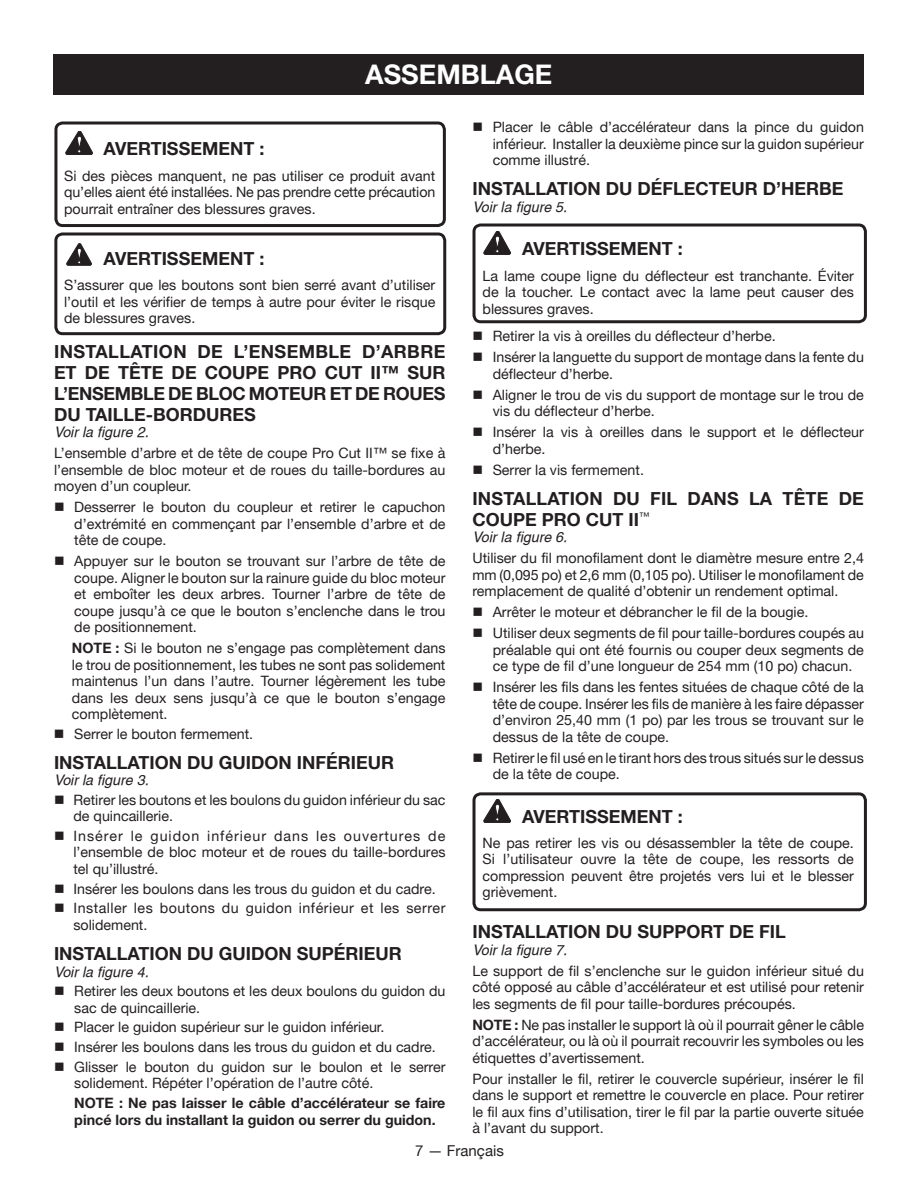
<style>
.page{position:relative;width:918px;height:1188px;background:#fff}
.page>*{position:absolute;margin:0;border:0;box-sizing:border-box;transform-origin:0 0}
.t1{font:700 27px "Helvetica 55 Roman";color:#fff}
.t2{font:700 18px/21px "Helvetica 55 Roman";color:#231f20}
.t3{font:700 18px "Helvetica Neue";letter-spacing:.01em;color:#231f20}
.t4{font:700 18px "Helvetica 55 Roman";letter-spacing:.02em;color:#231f20}
.t5{font:15px "Helvetica 55 Roman";color:#231f20}
.t6{font:14.25px/16.5px "Helvetica 55 Roman";color:#231f20;text-align:justify}
.t7{font:700 14.25px/16.5px "Helvetica 55 Roman";color:#231f20}
.t8{font:italic 14.25px "Helvetica";color:#231f20}
.t9{font:14.25px/16.5px "Helvetica 55 Roman";letter-spacing:.035em;color:#231f20}
.s1{font-weight:700}
</style>
<div class="page">
<div style="left:54px;top:54px;width:810px;height:40px;background:#231f20"></div>
<div style="left:54px;top:122px;width:392px;height:105px;border:3px solid #231f20;border-radius:7px"></div>
<svg style="left:66px;top:131px;width:27px;height:24px"></svg>
<div style="left:54px;top:232px;width:392px;height:103px;border:3px solid #231f20;border-radius:7px"></div>
<svg style="left:67px;top:244px;width:24px;height:21px"></svg>
<div style="left:472px;top:224px;width:395px;height:99px;border:3px solid #231f20;border-radius:7px"></div>
<div style="left:472px;top:792px;width:395px;height:119px;border:3px solid #231f20;border-radius:7px"></div>
<svg style="left:484px;top:231px;width:27px;height:24px"></svg>
<svg style="left:484px;top:799px;width:27px;height:24px"></svg>
<h1 class="t1" style="left:365px;top:58px;width:39px">Assemblage</h1>
<p class="t2" style="left:104px;top:138px;width:162px">AVERTISSEMENT :</p>
<p class="t6" style="left:64px;top:167px;width:373px">Si des pièces manquent, ne pas utiliser ce produit avant qu’elles aient été installées. Ne pas prendre cette précaution pourrait entraîner des blessures graves.</p>
<p class="t2" style="left:104px;top:248px;width:162px">AVERTISSEMENT :</p>
<p class="t6" style="left:64px;top:277px;width:373px">S’assurer que les boutons sont bien serré avant d’utiliser l’outil et les vérifier de temps à autre pour éviter le risque de blessures graves.</p>
<p class="t4" style="left:54px;top:340px;width:393px">INSTALLATION DE L’ENSEMBLE D’ARBRE</p>
<p class="t3" style="left:54px;top:361px;width:393px">ET DE TÊTE DE COUPE PRO CUT II™ SUR</p>
<p class="t2" style="left:54px;top:382px;width:393px">L’ENSEMBLE DE BLOC MOTEUR ET DE ROUES<br>DU TAILLE-BORDURES</p>
<p class="t8" style="left:54px;top:424px;width:96px">Voir la figure 2.</p>
<p class="t6" style="left:54px;top:445px;width:393px">L’ensemble d’arbre et de tête de coupe Pro Cut II™ se fixe à l’ensemble de bloc moteur et de roues du taille-bordures au moyen d’un coupleur.</p>
<p class="t6" style="left:74px;top:499px;width:373px;text-indent:-20px">■ Desserrer le bouton du coupleur et retirer le capuchon d’extrémité en commençant par l’ensemble d’arbre et de tête de coupe.</p>
<p class="t6" style="left:74px;top:553px;width:373px;text-indent:-20px">■ Appuyer sur le bouton se trouvant sur l’arbre de tête de coupe. Aligner le bouton sur la rainure guide du bloc moteur et emboîter les deux arbres. Tourner l’arbre de tête de coupe jusqu’à ce que le bouton s’enclenche dans le trou de positionnement.</p>
<p class="t6" style="left:72px;top:640px;width:375px"><span class="s1">NOTE :</span> Si le bouton ne s’engage pas complètement dans le trou de positionnement, les tubes ne sont pas solidement maintenus l’un dans l’autre. Tourner légèrement les tube dans les deux sens jusqu’à ce que le bouton s’engage complètement.</p>
<p class="t6" style="left:54px;top:725px;width:201px">■ Serrer le bouton fermement.</p>
<p class="t2" style="left:54px;top:751px;width:342px">INSTALLATION DU GUIDON INFÉRIEUR</p>
<p class="t8" style="left:54px;top:772px;width:96px">Voir la figure 3.</p>
<p class="t6" style="left:73px;top:791px;width:373px;text-indent:-19px">■ Retirer les boutons et les boulons du guidon inférieur du sac de quincaillerie.</p>
<p class="t6" style="left:73px;top:827px;width:373px;text-indent:-19px">■ Insérer le guidon inférieur dans les ouvertures de l’ensemble de bloc moteur et de roues du taille-bordures tel qu’illustré.</p>
<p class="t6" style="left:54px;top:880px;width:383px">■ Insérer les boulons dans les trous du guidon et du cadre.</p>
<p class="t9" style="left:73px;top:900px;width:373px;text-indent:-19px">■ Installer les boutons du guidon inférieur et les serrer solidement.</p>
<p class="t2" style="left:54px;top:943px;width:349px">INSTALLATION DU GUIDON SUPÉRIEUR</p>
<p class="t8" style="left:54px;top:963px;width:96px">Voir la figure 4.</p>
<p class="t6" style="left:74px;top:983px;width:373px;text-indent:-20px">■ Retirer les deux boutons et les deux boulons du guidon du sac de quincaillerie.</p>
<p class="t6" style="left:54px;top:1019px;width:332px">■ Placer le guidon supérieur sur le guidon inférieur.</p>
<p class="t6" style="left:54px;top:1039px;width:383px">■ Insérer les boulons dans les trous du guidon et du cadre.</p>
<p class="t6" style="left:74px;top:1058px;width:373px;text-indent:-20px">■ Glisser le bouton du guidon sur le boulon et le serrer solidement. Répéter l’opération de l’autre côté.</p>
<p class="t7" style="left:74px;top:1095px;width:373px">NOTE : Ne pas laisser le câble d’accélérateur se faire pincé lors du installant la guidon ou serrer du guidon.</p>
<p class="t6" style="left:493px;top:119px;width:373px;text-indent:-20px">■ Placer le câble d’accélérateur dans la pince du guidon inférieur. Installer la deuxième pince sur la guidon supérieur comme illustré.</p>
<p class="t2" style="left:472px;top:178px;width:372px">INSTALLATION DU DÉFLECTEUR D’HERBE</p>
<p class="t8" style="left:472px;top:199px;width:96px">Voir la figure 5.</p>
<p class="t2" style="left:522px;top:238px;width:162px">AVERTISSEMENT :</p>
<p class="t6" style="left:483px;top:267px;width:373px">La lame coupe ligne du déflecteur est tranchante. Éviter de la toucher. Le contact avec la lame peut causer des blessures graves.</p>
<p class="t6" style="left:472px;top:328px;width:305px">■ Retirer la vis à oreilles du déflecteur d’herbe.</p>
<p class="t6" style="left:493px;top:349px;width:373px;text-indent:-20px">■ Insérer la languette du support de montage dans la fente du déflecteur d’herbe.</p>
<p class="t6" style="left:493px;top:386px;width:373px;text-indent:-20px">■ Aligner le trou de vis du support de montage sur le trou de vis du déflecteur d’herbe.</p>
<p class="t6" style="left:493px;top:424px;width:373px;text-indent:-20px">■ Insérer la vis à oreilles dans le support et le déflecteur d’herbe.</p>
<p class="t6" style="left:472px;top:461px;width:173px">■ Serrer la vis fermement.</p>
<p class="t3" style="left:472px;top:487px;width:393px">INSTALLATION DU FIL DANS LA TÊTE DE</p>
<p class="t2" style="left:472px;top:508px;width:179px">COUPE PRO CUT II<sup>™</sup></p>
<p class="t8" style="left:472px;top:529px;width:96px">Voir la figure 6.</p>
<p class="t6" style="left:472px;top:550px;width:393px">Utiliser du fil monofilament dont le diamètre mesure entre 2,4 mm (0,095 po) et 2,6 mm (0,105 po). Utiliser le monofilament de remplacement de qualité d’obtenir un rendement optimal.</p>
<p class="t6" style="left:472px;top:604px;width:337px">■ Arrêter le moteur et débrancher le fil de la bougie.</p>
<p class="t6" style="left:493px;top:625px;width:373px;text-indent:-20px">■ Utiliser deux segments de fil pour taille-bordures coupés au préalable qui ont été fournis ou couper deux segments de ce type de fil d’une longueur de 254 mm (10 po) chacun.</p>
<p class="t6" style="left:493px;top:679px;width:373px;text-indent:-20px">■ Insérer les fils dans les fentes situées de chaque côté de la tête de coupe. Insérer les fils de manière à les faire dépasser d’environ 25,40 mm (1 po) par les trous se trouvant sur le dessus de la tête de coupe.</p>
<p class="t6" style="left:493px;top:749px;width:373px;text-indent:-20px">■ Retirer le fil usé en le tirant hors des trous situés sur le dessus de la tête de coupe.</p>
<p class="t2" style="left:522px;top:805px;width:162px">AVERTISSEMENT :</p>
<p class="t6" style="left:483px;top:834px;width:373px">Ne pas retirer les vis ou désassembler la tête de coupe.<br>Si l’utilisateur ouvre la tête de coupe, les ressorts de compression peuvent être projetés vers lui et le blesser grièvement.</p>
<p class="t2" style="left:472px;top:921px;width:315px">INSTALLATION DU SUPPORT DE FIL</p>
<p class="t8" style="left:472px;top:941px;width:96px">Voir la figure 7.</p>
<p class="t6" style="left:472px;top:962px;width:393px">Le support de fil s’enclenche sur le guidon inférieur situé du côté opposé au câble d’accélérateur et est utilisé pour retenir les segments de fil pour taille-bordures précoupés.</p>
<p class="t6" style="left:472px;top:1016px;width:393px"><span class="s1">NOTE :</span> Ne pas installer le support là où il pourrait gêner le câble d’accélérateur, ou là où il pourrait recouvrir les symboles ou les étiquettes d’avertissement.</p>
<p class="t6" style="left:472px;top:1070px;width:393px">Pour installer le fil, retirer le couvercle supérieur, insérer le fil dans le support et remettre le couvercle en place. Pour retirer le fil aux fins d’utilisation, tirer le fil par la partie ouverte située à l’avant du support.</p>
<p class="t5" style="left:415px;top:1142px;width:90px">7 — Français</p>
</div>
